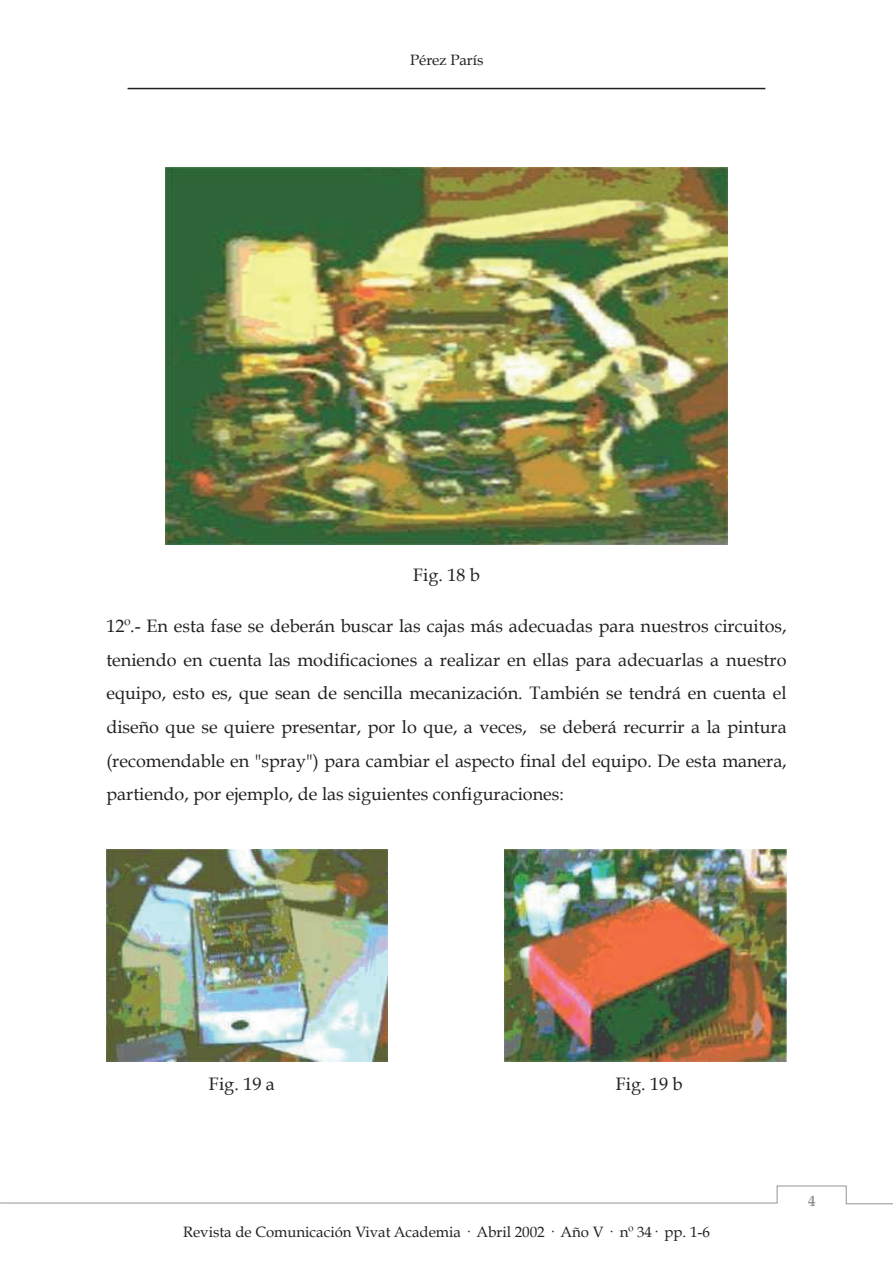
<style>
.page{position:relative;width:893px;height:1263px;background:#fff}
.page>*{position:absolute;margin:0;border:0;box-sizing:border-box;transform-origin:0 0}
.t1{font:18px/33.6px "Book Antiqua";color:#231f20;text-align:justify}
.t2{font:18px "Book Antiqua";color:#9e9fa3}
.t3{font:15px "Book Antiqua";color:#231f20}
.t4{font:700 15px "Book Antiqua";color:#939598}
</style>
<div class="page">
<img style="left:106px;top:850px;width:282px;height:211px">
<img style="left:505px;top:850px;width:281px;height:211px">
<img style="left:165px;top:168px;width:563px;height:377px">
<hr style="left:128px;top:88px;width:637px;height:1px;background:#231f20">
<svg style="left:0;top:1185px;width:893px;height:20px"></svg>
<p class="t3" style="left:410px;top:51px;width:75px">Pérez París</p>
<p class="t1" style="left:413px;top:557px;width:68px">Fig. 18 b</p>
<p class="t1" style="left:106px;top:609px;width:682px">12º.- En esta fase se deberán buscar las cajas más adecuadas para nuestros circuitos, teniendo en cuenta las modificaciones a realizar en ellas para adecuarlas a nuestro equipo, esto es, que sean de sencilla mecanización. También se tendrá en cuenta el diseño que se quiere presentar, por lo que, a veces, se deberá recurrir a la pintura (recomendable en "spray") para cambiar el aspecto final del equipo. De esta manera, partiendo, por ejemplo, de las siguientes configuraciones:</p>
<p class="t1" style="left:209px;top:1066px;width:67px">Fig. 19 a</p>
<p class="t1" style="left:616px;top:1066px;width:68px">Fig. 19 b</p>
<p class="t3" style="left:183px;top:1222px;width:528px">Revista de Comunicación Vivat Academia · Abril 2002 · Año V · nº 34· pp. 1-6</p>
<p class="t4" style="left:808px;top:1192px;width:9px">4</p>
<p class="t2" style="left:807px;top:1199px;width:10px">4</p>
</div>
